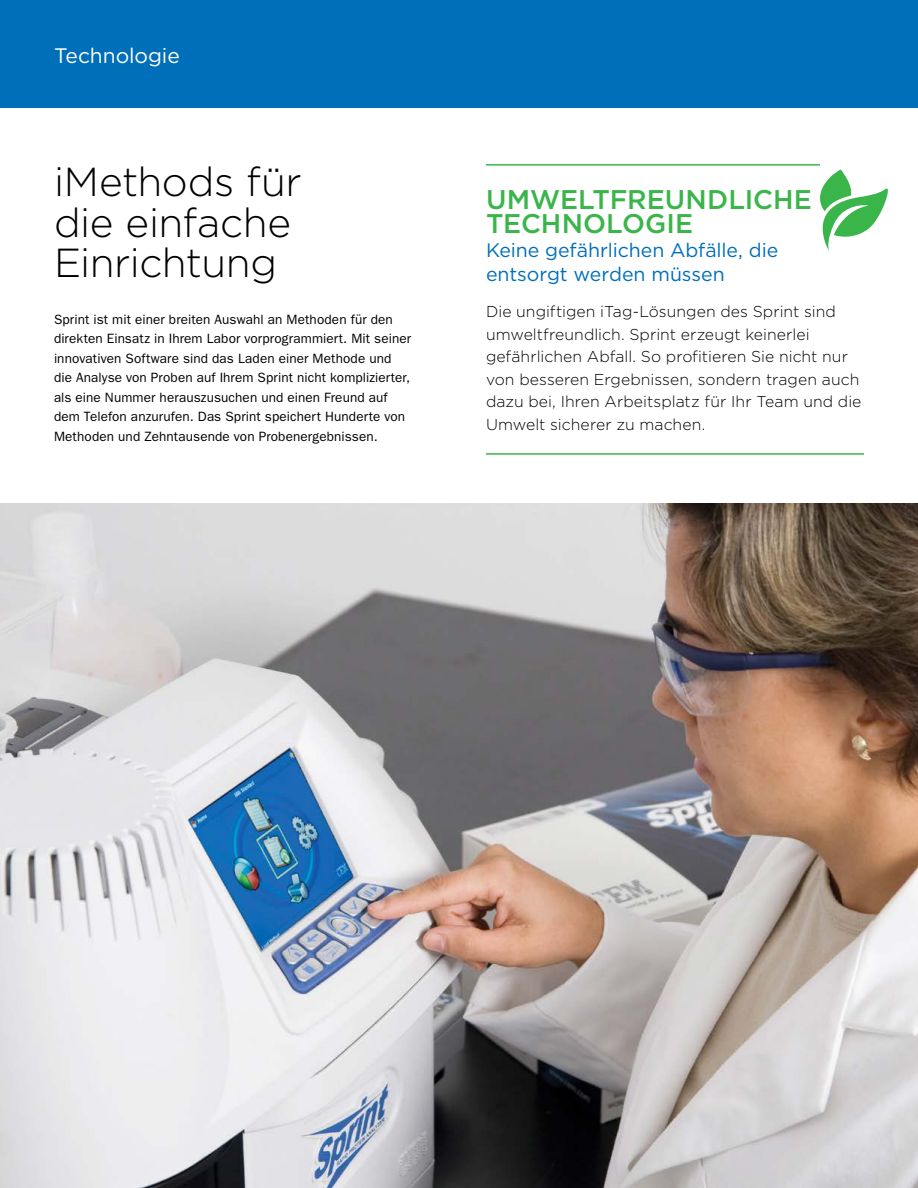
<style>
.page{position:relative;width:918px;height:1188px;background:#fff}
.page>*{position:absolute;margin:0;border:0;box-sizing:border-box;transform-origin:0 0}
.Subject_Headline{font:300 40.5px/40.5px "Gotham HTF";letter-spacing:-.01em;color:#000}
.Subject_Subhead{font:500 27px/24px "Gotham HTF";color:#39b54a}
.Page_Header__blue_ba{font:21px "Gotham HTF";letter-spacing:-.005em;color:#fff}
.Subject_Subhead-2{font:19.5px/24px "Gotham HTF";letter-spacing:-.005em;color:#006fba}
.Subject_Subhead-3{font:300 15.75px/22.5px "Gotham HTF";letter-spacing:.005em;color:#000}
.Paragraph_Copy{font:13.5px/19.5px "ITC Franklin Gothic Std";letter-spacing:.01em;color:#000}
</style>
<div class="page">
<div style="left:0;top:0;width:918px;height:108px;background:#006fba"></div>
<img style="left:0;top:503px;width:918px;height:685px">
<svg style="left:820px;top:169px;width:68px;height:82px"></svg>
<hr style="left:486px;top:164px;width:334px;height:2px;background:#39b54a">
<hr style="left:486px;top:453px;width:378px;height:2px;background:#39b54a">
<p class="Page_Header__blue_ba" style="left:54px;top:44px;width:127px">Technologie</p>
<p class="Subject_Headline" style="left:54px;top:161px;width:249px">iMethods für die einfache<br>Einrichtung</p>
<p class="Paragraph_Copy" style="left:54px;top:309px;width:359px">Sprint ist mit einer breiten Auswahl an Methoden für den direkten Einsatz in Ihrem Labor vorprogrammiert. Mit seiner innovativen Software sind das Laden einer Methode und die Analyse von Proben auf Ihrem Sprint nicht komplizierter, als eine Nummer herauszusuchen und einen Freund auf dem Telefon anzurufen. Das Sprint speichert Hunderte von Methoden und Zehntausende von Probenergebnissen.</p>
<p class="Subject_Subhead" style="left:486px;top:187px;width:327px">UMWELTFREUNDLICHE<br>TECHNOLOGIE</p>
<p class="Subject_Subhead-2" style="left:486px;top:238px;width:294px">Keine gefährlichen Abfälle, die entsorgt werden müssen</p>
<p class="Subject_Subhead-3" style="left:486px;top:300px;width:377px">Die ungiftigen iTag-Lösungen des Sprint sind umweltfreundlich. Sprint erzeugt keinerlei gefährlichen Abfall. So profitieren Sie nicht nur von besseren Ergebnissen, sondern tragen auch dazu bei, Ihren Arbeitsplatz für Ihr Team und die Umwelt sicherer zu machen.</p>
</div>
